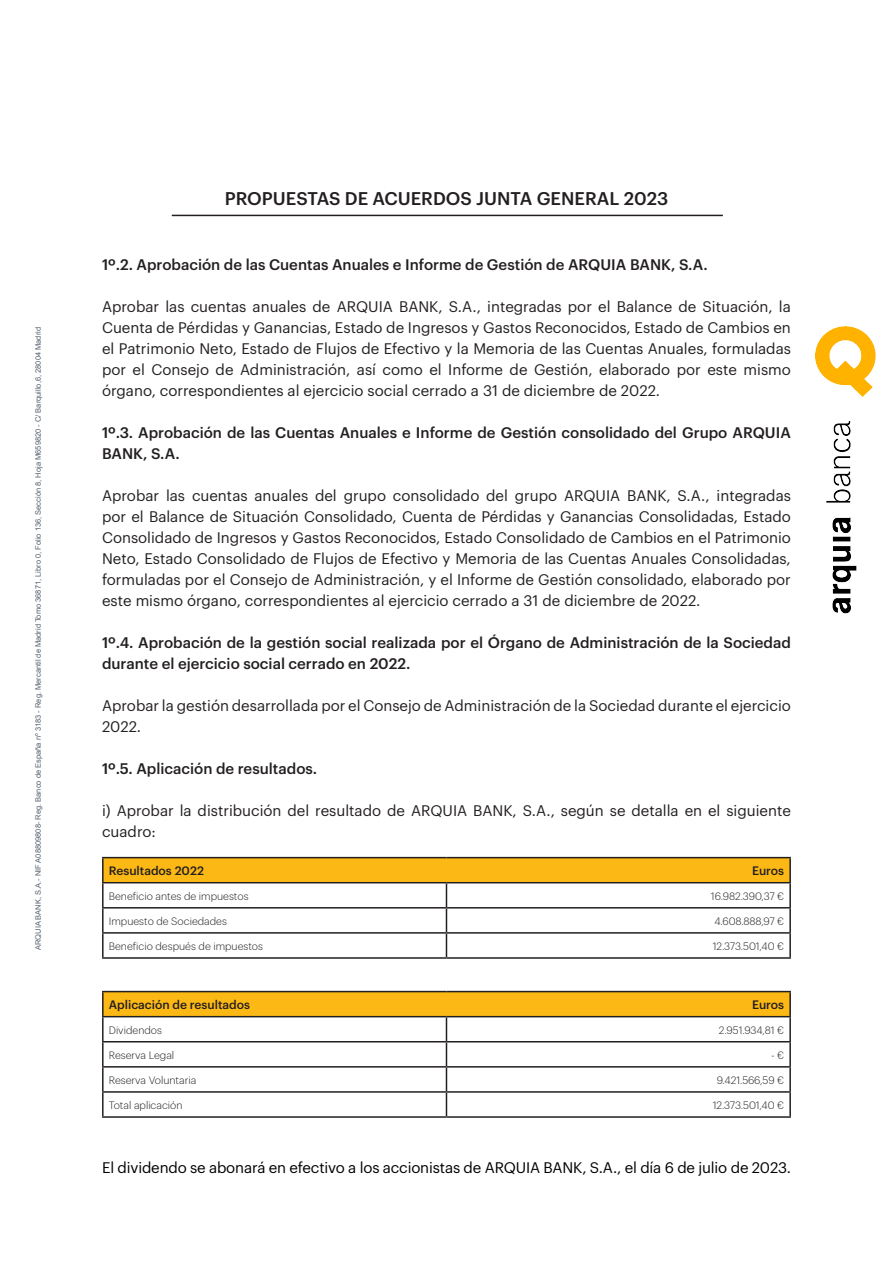
<style>
.page{position:relative;width:893px;height:1263px;background:#fff}
.page>*{position:absolute;margin:0;border:0;box-sizing:border-box;transform-origin:0 0}
.t1{font:500 18px "Graphik";color:#231f20}
.t2{font:15px/21px "Graphik";color:#231f20;text-align:justify}
.t3{font:500 15px/21px "Graphik";color:#231f20}
.t4{font:15px "Graphik";letter-spacing:-.01em;color:#000001}
.t5{font:500 12px "Graphik";color:#231f20}
.t6{font:300 10.5px "Graphik";color:#231f20}
.t7{font:7.5px "Arial";color:#54606e}
</style>
<div class="page">
<hr style="left:172px;top:215px;width:551px;height:1px;background:#231f20">
<img style="left:815px;top:327px;width:61px;height:69px">
<img style="left:826px;top:421px;width:31px;height:193px">
<hr style="left:102px;top:857px;width:344px;height:1px;background:#231f20">
<hr style="left:102px;top:858px;width:2px;height:24px;background:#231f20">
<hr style="left:102px;top:882px;width:344px;height:1px;background:#231f20">
<hr style="left:102px;top:883px;width:2px;height:24px;background:#231f20">
<hr style="left:789px;top:883px;width:2px;height:24px;background:#231f20">
<hr style="left:102px;top:907px;width:344px;height:1px;background:#231f20">
<hr style="left:102px;top:908px;width:2px;height:24px;background:#231f20">
<hr style="left:446px;top:907px;width:345px;height:1px;background:#231f20">
<hr style="left:789px;top:908px;width:2px;height:24px;background:#231f20">
<hr style="left:102px;top:932px;width:344px;height:2px;background:#231f20">
<hr style="left:102px;top:934px;width:2px;height:23px;background:#231f20">
<hr style="left:446px;top:932px;width:345px;height:2px;background:#231f20">
<svg style="left:103px;top:858px;width:687px;height:99px"></svg>
<hr style="left:789px;top:934px;width:2px;height:23px;background:#231f20">
<hr style="left:102px;top:957px;width:344px;height:2px;background:#231f20">
<hr style="left:446px;top:957px;width:345px;height:2px;background:#231f20">
<hr style="left:446px;top:857px;width:345px;height:1px;background:#231f20">
<hr style="left:789px;top:858px;width:2px;height:24px;background:#231f20">
<hr style="left:446px;top:882px;width:345px;height:1px;background:#231f20">
<hr style="left:102px;top:991px;width:344px;height:1px;background:#231f20">
<hr style="left:102px;top:992px;width:2px;height:24px;background:#231f20">
<hr style="left:102px;top:1016px;width:344px;height:1px;background:#231f20">
<hr style="left:102px;top:1017px;width:2px;height:24px;background:#231f20">
<hr style="left:789px;top:1017px;width:2px;height:24px;background:#231f20">
<hr style="left:102px;top:1041px;width:344px;height:1px;background:#231f20">
<hr style="left:102px;top:1042px;width:2px;height:24px;background:#231f20">
<hr style="left:446px;top:1041px;width:345px;height:1px;background:#231f20">
<hr style="left:789px;top:1042px;width:2px;height:24px;background:#231f20">
<hr style="left:102px;top:1066px;width:344px;height:1px;background:#231f20">
<hr style="left:102px;top:1067px;width:2px;height:24px;background:#231f20">
<hr style="left:446px;top:1066px;width:345px;height:1px;background:#231f20">
<hr style="left:789px;top:1067px;width:2px;height:24px;background:#231f20">
<hr style="left:102px;top:1091px;width:344px;height:2px;background:#231f20">
<hr style="left:102px;top:1093px;width:2px;height:23px;background:#231f20">
<hr style="left:446px;top:1091px;width:345px;height:2px;background:#231f20">
<svg style="left:103px;top:992px;width:687px;height:124px"></svg>
<hr style="left:789px;top:1093px;width:2px;height:23px;background:#231f20">
<hr style="left:102px;top:1116px;width:344px;height:2px;background:#231f20">
<hr style="left:446px;top:1116px;width:345px;height:2px;background:#231f20">
<hr style="left:446px;top:991px;width:345px;height:1px;background:#231f20">
<hr style="left:789px;top:992px;width:2px;height:24px;background:#231f20">
<hr style="left:446px;top:1016px;width:345px;height:1px;background:#231f20">
<p class="t7" style="left:33px;top:950px;width:624px;rotate:-90deg">ARQUIA BANK, S.A.- NIF A08809808- Reg. Banco de España nº 3183 - Reg. Mercantil de Madrid Tomo 36871, Libro 0, Folio 136, Sección 8, Hoja M659820 - C/ Barquillo,6, 28004 Madrid</p>
<p class="t1" style="left:225px;top:185px;width:445px">PROPUESTAS DE ACUERDOS JUNTA GENERAL 2023</p>
<p class="t3" style="left:102px;top:252px;width:607px">1º.2. Aprobación de las Cuentas Anuales e Informe de Gestión de ARQUIA BANK, S.A.</p>
<p class="t2" style="left:102px;top:294px;width:690px">Aprobar las cuentas anuales de ARQUIA BANK, S.A., integradas por el Balance de Situación, la Cuenta de Pérdidas y Ganancias, Estado de Ingresos y Gastos Reconocidos, Estado de Cambios en el Patrimonio Neto, Estado de Flujos de Efectivo y la Memoria de las Cuentas Anuales, formuladas por el Consejo de Administración, así como el Informe de Gestión, elaborado por este mismo órgano, correspondientes al ejercicio social cerrado a 31 de diciembre de 2022.</p>
<p class="t3" style="left:102px;top:420px;width:690px">1º.3. Aprobación de las Cuentas Anuales e Informe de Gestión consolidado del Grupo ARQUIA<br>BANK, S.A.</p>
<p class="t2" style="left:102px;top:483px;width:690px">Aprobar las cuentas anuales del grupo consolidado del grupo ARQUIA BANK, S.A., integradas por el Balance de Situación Consolidado, Cuenta de Pérdidas y Ganancias Consolidadas, Estado Consolidado de Ingresos y Gastos Reconocidos, Estado Consolidado de Cambios en el Patrimonio Neto, Estado Consolidado de Flujos de Efectivo y Memoria de las Cuentas Anuales Consolidadas, formuladas por el Consejo de Administración, y el Informe de Gestión consolidado, elaborado por este mismo órgano, correspondientes al ejercicio cerrado a 31 de diciembre de 2022.</p>
<p class="t3" style="left:102px;top:630px;width:690px">1º.4. Aprobación de la gestión social realizada por el Órgano de Administración de la Sociedad durante el ejercicio social cerrado en 2022.</p>
<p class="t2" style="left:102px;top:693px;width:690px">Aprobar la gestión desarrollada por el Consejo de Administración de la Sociedad durante el ejercicio<br>2022.</p>
<p class="t3" style="left:102px;top:756px;width:217px">1º.5. Aplicación de resultados.</p>
<p class="t2" style="left:102px;top:798px;width:690px">i) Aprobar la distribución del resultado de ARQUIA BANK, S.A., según se detalla en el siguiente cuadro:</p>
<p class="t5" style="left:109px;top:862px;width:97px">Resultados 2022</p>
<p class="t5" style="left:752px;top:862px;width:34px">Euros</p>
<p class="t6" style="left:109px;top:888px;width:141px">Beneficio antes de impuestos</p>
<p class="t6" style="left:711px;top:888px;width:75px">16.982.390,37 €</p>
<p class="t6" style="left:109px;top:913px;width:120px">Impuesto de Sociedades</p>
<p class="t6" style="left:715px;top:913px;width:71px">4.608.888,97 €</p>
<p class="t6" style="left:109px;top:938px;width:156px">Beneficio después de impuestos</p>
<p class="t6" style="left:713px;top:938px;width:73px">12.373.501,40 €</p>
<p class="t5" style="left:109px;top:995px;width:143px">Aplicación de resultados</p>
<p class="t5" style="left:752px;top:995px;width:34px">Euros</p>
<p class="t6" style="left:109px;top:1022px;width:55px">Dividendos</p>
<p class="t6" style="left:719px;top:1022px;width:67px">2.951.934,81 €</p>
<p class="t6" style="left:109px;top:1047px;width:67px">Reserva Legal</p>
<p class="t6" style="left:771px;top:1047px;width:14px">- €</p>
<p class="t6" style="left:109px;top:1072px;width:89px">Reserva Voluntaria</p>
<p class="t6" style="left:717px;top:1072px;width:69px">9.421.566,59 €</p>
<p class="t6" style="left:109px;top:1097px;width:75px">Total aplicación</p>
<p class="t6" style="left:713px;top:1097px;width:73px">12.373.501,40 €</p>
<p class="t4" style="left:102px;top:1156px;width:690px">El dividendo se abonará en efectivo a los accionistas de ARQUIA BANK, S.A., el día 6 de julio de 2023.</p>
</div>
